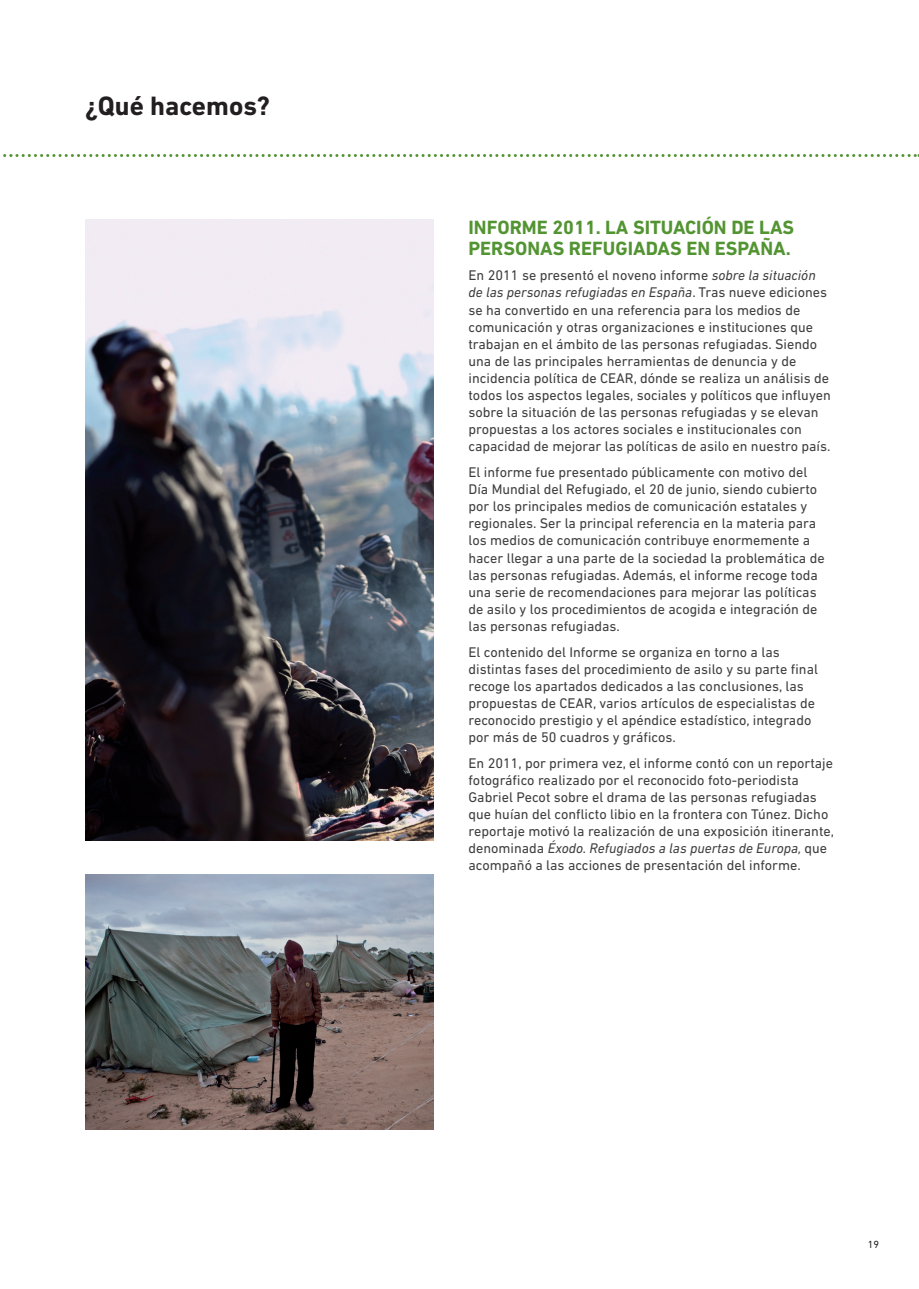
<style>
.page{position:relative;width:919px;height:1289px;background:#fff}
.page>*{position:absolute;margin:0;border:0;box-sizing:border-box;transform-origin:0 0}
.t1{font:700 27px "DIN Next LT Pro";color:#231f20}
.t2{font:700 19.5px/21px "DIN Next LT Pro";color:#539432}
.t3{font:14.25px/17.1px "DIN Next LT Pro";color:#3e3e3f}
.t4{font:10.5px "DIN Next LT Pro";color:#231f20}
.s1{font-style:italic}
</style>
<div class="page">
<svg style="left:3px;top:154px;width:916px;height:3px"></svg>
<img style="left:85px;top:219px;width:349px;height:621px">
<img style="left:85px;top:874px;width:349px;height:255px">
<h1 class="t1" style="left:85px;top:90px;width:186px">¿Qué hacemos?</h1>
<h2 class="t2" style="left:468px;top:216px;width:327px">INFORME 2011. LA SITUACIÓN DE LAS<br>PERSONAS REFUGIADAS EN ESPAÑA.</h2>
<p class="t3" style="left:468px;top:267px;width:364px">En 2011 se presentó el noveno informe <span class="s1">sobre la situación de las personas refugiadas en España</span>. Tras nueve ediciones se ha convertido en una referencia para los medios de comunicación y otras organizaciones e instituciones que trabajan en el ámbito de las personas refugiadas. Siendo una de las principales herramientas de denuncia y de incidencia política de CEAR, dónde se realiza un análisis de todos los aspectos legales, sociales y políticos que influyen sobre la situación de las personas refugiadas y se elevan propuestas a los actores sociales e institucionales con capacidad de mejorar las políticas de asilo en nuestro país.</p>
<p class="t3" style="left:468px;top:463px;width:358px">El informe fue presentado públicamente con motivo del Día Mundial del Refugiado, el 20 de junio, siendo cubierto por los principales medios de comunicación estatales y regionales. Ser la principal referencia en la materia para los medios de comunicación contribuye enormemente a hacer llegar a una parte de la sociedad la problemática de las personas refugiadas. Además, el informe recoge toda una serie de recomendaciones para mejorar las políticas de asilo y los procedimientos de acogida e integración de las personas refugiadas.</p>
<p class="t3" style="left:468px;top:643px;width:351px">El contenido del Informe se organiza en torno a las distintas fases del procedimiento de asilo y su parte final recoge los apartados dedicados a las conclusiones, las propuestas de CEAR, varios artículos de especialistas de reconocido prestigio y el apéndice estadístico, integrado por más de 50 cuadros y gráficos.</p>
<p class="t3" style="left:468px;top:754px;width:367px">En 2011, por primera vez, el informe contó con un reportaje fotográfico realizado por el reconocido foto-periodista Gabriel Pecot sobre el drama de las personas refugiadas que huían del conflicto libio en la frontera con Túnez. Dicho reportaje motivó la realización de una exposición itinerante, denominada <span class="s1">Éxodo. Refugiados a las puertas de Europa,</span> que acompañó a las acciones de presentación del informe.</p>
<p class="t4" style="left:867px;top:1238px;width:13px">19</p>
</div>
